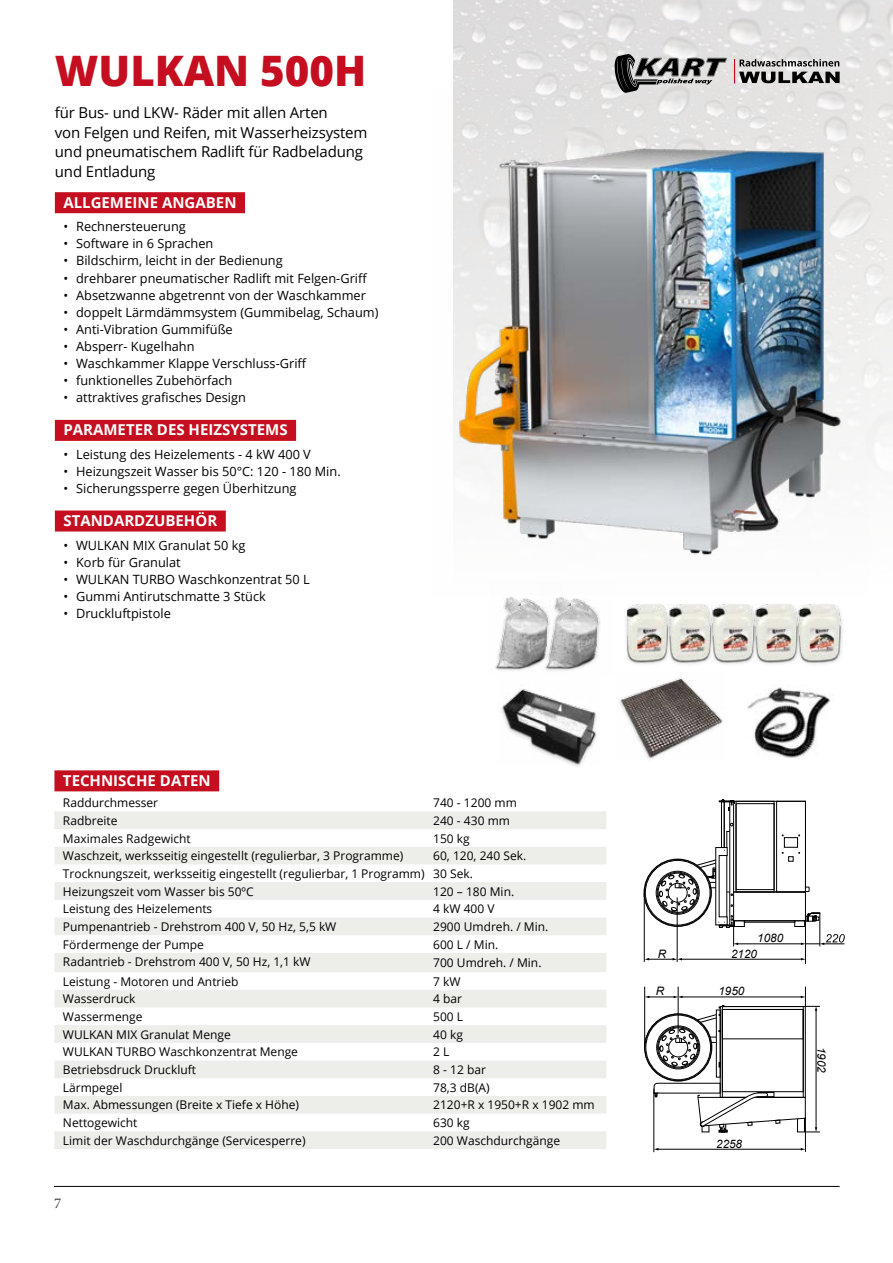
<style>
.page{position:relative;width:893px;height:1263px;background:#fff}
.page>*{position:absolute;margin:0;border:0;box-sizing:border-box;transform-origin:0 0}
.t1{font:800 42px "Open Sans";color:#c50e1f}
.t2{font:15px/19.5px "Open Sans";letter-spacing:-.01em;color:#000}
.t3{font:700 15px "Open Sans";color:#fff}
.t4{font:15px "Minion Pro";color:#3e3d40}
.t5{font:12.75px "Open Sans";color:#000}
.t6{font:12px/17.7px "Open Sans";color:#000}
.t7{font:italic 11.7px "Arial";color:#000}
</style>
<div class="page">
<img style="left:453px;top:0;width:439px;height:464px">
<hr style="left:54px;top:1186px;width:785px;height:1px;background:#000">
<svg style="left:613px;top:54px;width:113px;height:33px;background:#848383"></svg>
<svg style="left:733px;top:59px;width:106px;height:24px;background:#8d8b8b"></svg>
<div style="left:54px;top:770px;width:165px;height:21px;background:#c50e1f"></div>
<div style="left:55px;top:192px;width:190px;height:21px;background:#c50e1f"></div>
<div style="left:55px;top:420px;width:241px;height:21px;background:#c50e1f"></div>
<div style="left:55px;top:510px;width:171px;height:21px;background:#c50e1f"></div>
<img style="left:453px;top:87px;width:414px;height:469px">
<svg style="left:54px;top:811px;width:552px;height:338px"></svg>
<hr style="left:643px;top:893px;width:1px;height:69px;background:#000">
<hr style="left:805px;top:920px;width:1px;height:44px;background:#000">
<hr style="left:819px;top:913px;width:1px;height:33px;background:#000">
<hr style="left:681px;top:959px;width:120px;height:1px;background:#000">
<svg style="left:644px;top:958px;width:37px;height:2px"></svg>
<hr style="left:737px;top:943px;width:64px;height:1px;background:#000">
<svg style="left:800px;top:934px;width:44px;height:11px"></svg>
<div style="left:783px;top:837px;width:14px;height:11px;border:1px solid #000"></div>
<svg style="left:781px;top:852px;width:18px;height:10px"></svg>
<div style="left:733px;top:891px;width:72px;height:30px;border:1px solid #000"></div>
<div style="left:743px;top:920px;width:51px;height:3px;border:1px solid #000"></div>
<div style="left:733px;top:920px;width:11px;height:7px;border:1px solid #000"></div>
<div style="left:794px;top:920px;width:10px;height:7px;border:1px solid #000"></div>
<div style="left:735px;top:801px;width:39px;height:91px;border:1px solid #000"></div>
<div style="left:735px;top:803px;width:39px;height:87px;border:1px solid #000"></div>
<div style="left:776px;top:801px;width:29px;height:91px;border:1px solid #000"></div>
<svg style="left:804px;top:886px;width:5px;height:6px"></svg>
<svg style="left:804px;top:912px;width:16px;height:10px"></svg>
<svg style="left:643px;top:799px;width:95px;height:147px"></svg>
<hr style="left:676px;top:897px;width:1px;height:65px;background:#000">
<hr style="left:653px;top:1089px;width:1px;height:63px;background:#000">
<hr style="left:804px;top:1117px;width:1px;height:35px;background:#000">
<hr style="left:657px;top:1149px;width:144px;height:1px;background:#000">
<svg style="left:644px;top:986px;width:175px;height:147px"></svg>
<img style="left:561px;top:597px;width:39px;height:74px">
<img style="left:495px;top:597px;width:66px;height:74px">
<div style="left:622px;top:602px;width:49px;height:66px;background:#000;opacity:.2"></div>
<img style="left:626px;top:604px;width:39px;height:58px">
<div style="left:665px;top:602px;width:49px;height:66px;background:#000;opacity:.2"></div>
<img style="left:669px;top:604px;width:40px;height:58px">
<div style="left:709px;top:602px;width:48px;height:66px;background:#000;opacity:.2"></div>
<img style="left:711px;top:604px;width:41px;height:58px">
<div style="left:752px;top:602px;width:48px;height:66px;background:#000;opacity:.2"></div>
<img style="left:753px;top:604px;width:42px;height:58px">
<div style="left:795px;top:602px;width:49px;height:66px;background:#000;opacity:.2"></div>
<img style="left:795px;top:604px;width:48px;height:58px">
<img style="left:501px;top:684px;width:96px;height:80px">
<img style="left:616px;top:678px;width:107px;height:81px">
<img style="left:747px;top:687px;width:86px;height:71px">
<h1 class="t1" style="left:55px;top:39px;width:74px">WULKAN</h1>
<h1 class="t1" style="left:260px;top:39px;width:108px">500H</h1>
<p class="t2" style="left:55px;top:103px;width:314px">für Bus- und LKW- Räder mit allen Arten<br>von Felgen und Reifen, mit Wasserheizsystem und pneumatischem Radlift für Radbeladung und Entladung</p>
<p class="t3" style="left:63px;top:192px;width:49px">ALLGEME</p>
<p class="t3" style="left:132px;top:192px;width:74px">INE ANGABEN</p>
<p class="t5" style="left:63px;top:218px;width:124px">• Rechnersteuerung</p>
<p class="t5" style="left:63px;top:235px;width:151px">• Software in 6 Sprachen</p>
<p class="t5" style="left:63px;top:252px;width:221px">• Bildschirm, leicht in der Bedienung</p>
<p class="t5" style="left:63px;top:269px;width:305px">• drehbarer pneumatischer Radlift mit Felgen-Griff</p>
<p class="t5" style="left:63px;top:286px;width:304px">• Absetzwanne abgetrennt von der Waschkammer</p>
<p class="t5" style="left:63px;top:303px;width:316px">• doppelt Lärmdämmsystem (Gummibelag, Schaum)</p>
<p class="t5" style="left:63px;top:321px;width:171px">• Anti-Vibration Gummifüße</p>
<p class="t5" style="left:63px;top:338px;width:133px">• Absperr- Kugelhahn</p>
<p class="t5" style="left:63px;top:355px;width:245px">• Waschkammer Klappe Verschluss-Griff</p>
<p class="t5" style="left:63px;top:372px;width:170px">• funktionelles Zubehörfach</p>
<p class="t5" style="left:63px;top:389px;width:184px">• attraktives grafisches Design</p>
<p class="t3" style="left:63px;top:419px;width:21px">PARAMETER</p>
<p class="t3" style="left:157px;top:419px;width:102px">DES HEIZSYSTEM</p>
<p class="t3" style="left:279px;top:419px;width:10px">S</p>
<p class="t5" style="left:63px;top:445px;width:249px">• Leistung des Heizelements - 4 kW 400 V</p>
<p class="t5" style="left:63px;top:463px;width:279px">• Heizungszeit Wasser bis 50°C: 120 - 180 Min.</p>
<p class="t5" style="left:63px;top:480px;width:234px">• Sicherungssperre gegen Überhitzung</p>
<p class="t3" style="left:63px;top:510px;width:11px">STAN</p>
<p class="t3" style="left:103px;top:510px;width:62px">DARDZUBEH</p>
<p class="t3" style="left:195px;top:510px;width:20px">ÖR</p>
<p class="t5" style="left:63px;top:536px;width:183px">• WULKAN MIX Granulat 50 kg</p>
<p class="t5" style="left:63px;top:553px;width:119px">• Korb für Granulat</p>
<p class="t5" style="left:63px;top:570px;width:248px">• WULKAN TURBO Waschkonzentrat 50 L</p>
<p class="t5" style="left:63px;top:587px;width:204px">• Gummi Antirutschmatte 3 Stück</p>
<p class="t5" style="left:63px;top:605px;width:109px">• Druckluftpistole</p>
<p class="t3" style="left:63px;top:770px;width:149px">TECHNISCHE DATEN</p>
<p class="t6" style="left:63px;top:794px;width:97px">Raddurchmesser</p>
<p class="t6" style="left:433px;top:794px;width:85px">740 - 1200 mm</p>
<p class="t6" style="left:63px;top:811px;width:56px">Radbreite</p>
<p class="t6" style="left:433px;top:811px;width:78px">240 - 430 mm</p>
<p class="t6" style="left:63px;top:829px;width:129px">Maximales Radgewicht</p>
<p class="t6" style="left:433px;top:829px;width:38px">150 kg</p>
<p class="t6" style="left:63px;top:847px;width:342px">Waschzeit, werksseitig eingestellt (regulierbar, 3 Programme)</p>
<p class="t6" style="left:63px;top:847px;width:464px;text-indent:370px">60, 120, 240 Sek.<br>Trocknungszeit, werksseitig eingestellt (regulierbar, 1 Programm) 30 Sek.<br>Heizungszeit vom Wasser bis 50ºC</p>
<p class="t6" style="left:433px;top:882px;width:82px">120 – 180 Min.</p>
<p class="t6" style="left:63px;top:900px;width:151px">Leistung des Heizelements</p>
<p class="t6" style="left:433px;top:900px;width:63px">4 kW 400 V</p>
<p class="t6" style="left:63px;top:917px;width:275px">Pumpenantrieb - Drehstrom 400 V, 50 Hz, 5,5 kW</p>
<p class="t6" style="left:433px;top:917px;width:117px">2900 Umdreh. / Min.</p>
<p class="t6" style="left:63px;top:935px;width:142px">Fördermenge der Pumpe</p>
<p class="t6" style="left:433px;top:935px;width:67px">600 L / Min.</p>
<p class="t6" style="left:63px;top:953px;width:249px">Radantrieb - Drehstrom 400 V, 50 Hz, 1,1 kW</p>
<p class="t6" style="left:433px;top:954px;width:110px">700 Umdreh. / Min.</p>
<p class="t6" style="left:63px;top:972px;width:177px">Leistung - Motoren und Antrieb</p>
<p class="t6" style="left:433px;top:972px;width:29px">7 kW</p>
<p class="t6" style="left:63px;top:990px;width:74px">Wasserdruck</p>
<p class="t6" style="left:433px;top:990px;width:30px">4 bar</p>
<p class="t6" style="left:63px;top:1007px;width:81px">Wassermenge</p>
<p class="t6" style="left:433px;top:1007px;width:31px">500 L</p>
<p class="t6" style="left:63px;top:1025px;width:169px">WULKAN MIX Granulat Menge</p>
<p class="t6" style="left:433px;top:1025px;width:31px">40 kg</p>
<p class="t6" style="left:63px;top:1043px;width:236px">WULKAN TURBO Waschkonzentrat Menge</p>
<p class="t6" style="left:433px;top:1043px;width:18px">2 L</p>
<p class="t6" style="left:63px;top:1060px;width:134px">Betriebsdruck Druckluft</p>
<p class="t6" style="left:433px;top:1060px;width:54px">8 - 12 bar</p>
<p class="t6" style="left:63px;top:1078px;width:61px">Lärmpegel</p>
<p class="t6" style="left:433px;top:1078px;width:58px">78,3 dB(A)</p>
<p class="t6" style="left:63px;top:1096px;width:237px">Max. Abmessungen (Breite x Tiefe x Höhe)</p>
<p class="t6" style="left:433px;top:1096px;width:163px">2120+R x 1950+R x 1902 mm</p>
<p class="t6" style="left:63px;top:1113px;width:76px">Nettogewicht</p>
<p class="t6" style="left:433px;top:1113px;width:38px">630 kg</p>
<p class="t6" style="left:63px;top:1131px;width:244px">Limit der Waschdurchgänge (Servicesperre)</p>
<p class="t6" style="left:433px;top:1131px;width:128px">200 Waschdurchgänge</p>
<p class="t4" style="left:54px;top:1193px;width:9px">7</p>
<p class="t7" style="left:657px;top:946px;width:10px">R</p>
<p class="t7" style="left:655px;top:984px;width:10px">R</p>
<p class="t7" style="left:757px;top:931px;width:27px">1080</p>
<p class="t7" style="left:730px;top:946px;width:27px">2120</p>
<p class="t7" style="left:718px;top:984px;width:27px">1950</p>
<p class="t7" style="left:716px;top:1136px;width:27px">2258</p>
<p class="t7" style="left:829px;top:1046px;width:27px;rotate:90deg">1902</p>
</div>
